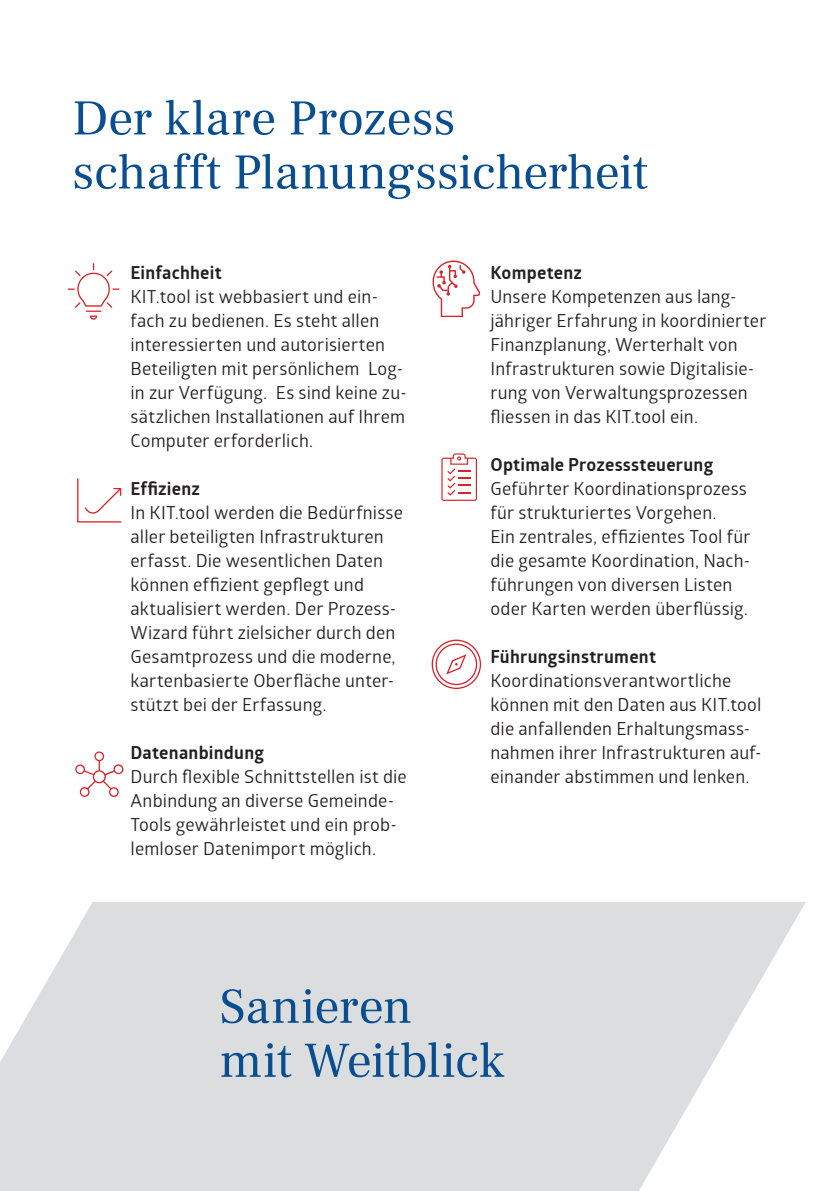
<style>
.page{position:relative;width:840px;height:1191px;background:#fff}
.page>*{position:absolute;margin:0;border:0;box-sizing:border-box;transform-origin:0 0}
.t1{font:50px/54px "Frank Ruhl Libre";letter-spacing:-.01em;color:#0a4e92}
.t2{font:18px/24px "Glober";letter-spacing:.01em;color:#231f20}
.t3{font:700 18px "Glober";letter-spacing:.015em;color:#231f20}
</style>
<div class="page">
<svg style="left:0;top:902px;width:805px;height:289px;fill:#dcdddf"></svg>
<svg style="left:77px;top:478px;width:44px;height:44px"></svg>
<svg style="left:68px;top:263px;width:51px;height:57px"></svg>
<svg style="left:431px;top:639px;width:50px;height:50px"></svg>
<svg style="left:432px;top:260px;width:48px;height:57px"></svg>
<svg style="left:75px;top:751px;width:48px;height:46px"></svg>
<svg style="left:441px;top:453px;width:35px;height:48px"></svg>
<h1 class="t1" style="left:72px;top:91px;width:577px">Der klare Prozess<br>schafft Planungssicherheit</h1>
<p class="t3" style="left:130px;top:261px;width:93px">Einfachheit</p>
<p class="t2" style="left:130px;top:284px;width:278px">KIT.tool ist webbasiert und ein&shy;fach zu bedienen. Es steht allen interessierten und autorisierten Beteiligten mit persönlichem Log&shy;in zur Verfügung. Es sind keine zu&shy;sätzlichen Installationen auf Ihrem Computer erforderlich.</p>
<p class="t3" style="left:130px;top:477px;width:71px">Effizienz</p>
<p class="t2" style="left:130px;top:500px;width:274px">In KIT.tool werden die Bedürfnisse aller beteiligten Infrastrukturen erfasst. Die wesentlichen Daten können effizient gepflegt und aktualisiert werden. Der Prozess-Wizard führt zielsicher durch den Gesamtprozess und die moderne, kartenbasierte Oberfläche unter&shy;stützt bei der Erfassung.</p>
<p class="t3" style="left:130px;top:741px;width:135px">Datenanbindung</p>
<p class="t2" style="left:130px;top:764px;width:278px">Durch flexible Schnittstellen ist die Anbindung an diverse Gemeinde-Tools gewährleistet und ein prob&shy;lemloser Datenimport möglich.</p>
<p class="t3" style="left:490px;top:261px;width:93px">Kompetenz</p>
<p class="t2" style="left:490px;top:284px;width:277px">Unsere Kompetenzen aus lang&shy;jähriger Erfahrung in koordinierter Finanzplanung, Werterhalt von Infrastrukturen sowie Digitalisie&shy;rung von Verwaltungsprozessen fliessen in das KIT.tool ein.</p>
<p class="t3" style="left:490px;top:453px;width:224px">Optimale Prozesssteuerung</p>
<p class="t2" style="left:490px;top:476px;width:261px">Geführter Koordinationsprozess für strukturiertes Vorgehen.<br>Ein zentrales, effizientes Tool für die gesamte Koordination, Nach&shy;führungen von diversen Listen oder Karten werden überflüssig.</p>
<p class="t3" style="left:490px;top:645px;width:167px">Führungsinstrument</p>
<p class="t2" style="left:490px;top:668px;width:272px">Koordinationsverantwortliche können mit den Daten aus KIT.tool die anfallenden Erhaltungsmass&shy;nahmen ihrer Infrastrukturen auf&shy;einander abstimmen und lenken.</p>
<h1 class="t1" style="left:219px;top:979px;width:286px">Sanieren<br>mit Weitblick</h1>
</div>
